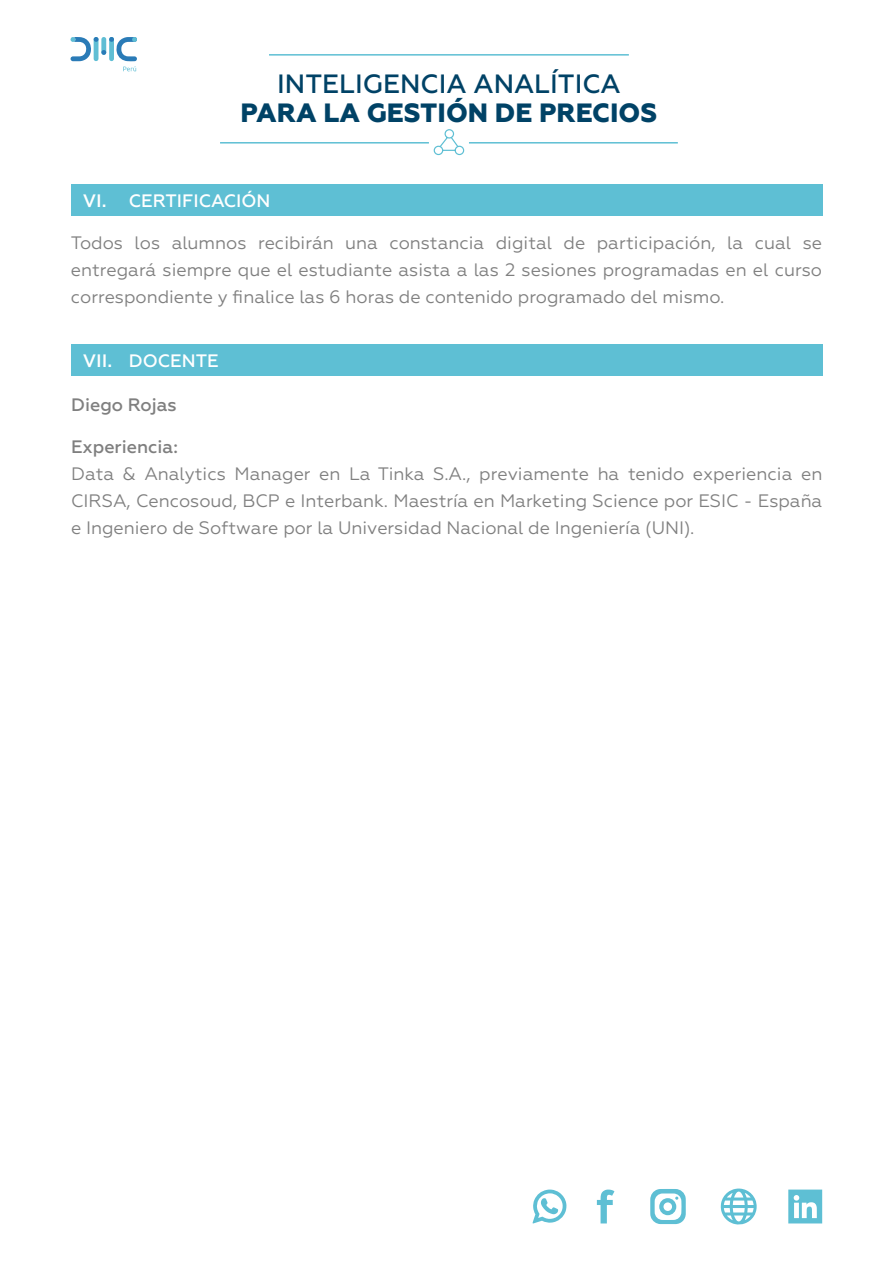
<style>
.page{position:relative;width:893px;height:1263px;background:#fff}
.page>*{position:absolute;margin:0;border:0;box-sizing:border-box;transform-origin:0 0}
.t1{font:800 26.4px "Geometria";color:#004266}
.t2{font:500 26.4px "Geometria";color:#004266}
.t3{font:18px/27px "Geometria";color:#7f7f7f;text-align:justify}
.t4{font:500 18px "Geometria";color:#fff}
.t5{font:500 18px "Geometria";color:#7f7f7f}
.s1{font-family:"Gotham"}
</style>
<div class="page">
<div style="left:71px;top:184px;width:751px;height:32px;background:#5ebfd4"></div>
<div style="left:71px;top:345px;width:751px;height:31px;background:#5ebfd4"></div>
<svg style="left:70px;top:37px;width:67px;height:35px"></svg>
<hr style="left:269px;top:54px;width:360px;height:2px;background:#5ebfd4">
<hr style="left:220px;top:142px;width:209px;height:2px;background:#5ebfd4">
<hr style="left:469px;top:142px;width:209px;height:2px;background:#5ebfd4">
<svg style="left:433px;top:129px;width:32px;height:27px"></svg>
<svg style="left:788px;top:1189px;width:34px;height:34px"></svg>
<svg style="left:597px;top:1189px;width:17px;height:34px"></svg>
<svg style="left:650px;top:1189px;width:36px;height:35px"></svg>
<svg style="left:532px;top:1189px;width:34px;height:34px"></svg>
<svg style="left:721px;top:1188px;width:36px;height:37px"></svg>
<h1 class="t2" style="left:277px;top:68px;width:345px">INTELIGENCIA ANALÍTICA</h1>
<h1 class="t1" style="left:241px;top:97px;width:418px">PARA LA GESTIÓN DE PRECIOS</h1>
<p class="t4" style="left:83px;top:190px;width:189px"><span class="s1">VI.</span> CERTIFICACIÓN</p>
<p class="t3" style="left:71px;top:230px;width:753px">Todos los alumnos recibirán una constancia digital de participación, la cual se entregará siempre que el estudiante asista a las 2 sesiones programadas en el curso correspondiente y finalice las 6 horas de contenido programado del mismo.</p>
<p class="t4" style="left:83px;top:350px;width:138px"><span class="s1">VII.</span> DOCENTE</p>
<p class="t5" style="left:71px;top:394px;width:107px">Diego Rojas</p>
<p class="t5" style="left:71px;top:436px;width:108px">Experiencia:</p>
<p class="t3" style="left:71px;top:460px;width:753px">Data &amp; Analytics Manager en La Tinka S.A., previamente ha tenido experiencia en CIRSA, Cencosoud, BCP e Interbank. Maestría en Marketing Science por ESIC - España e Ingeniero de Software por la Universidad Nacional de Ingeniería (UNI).</p>
</div>
